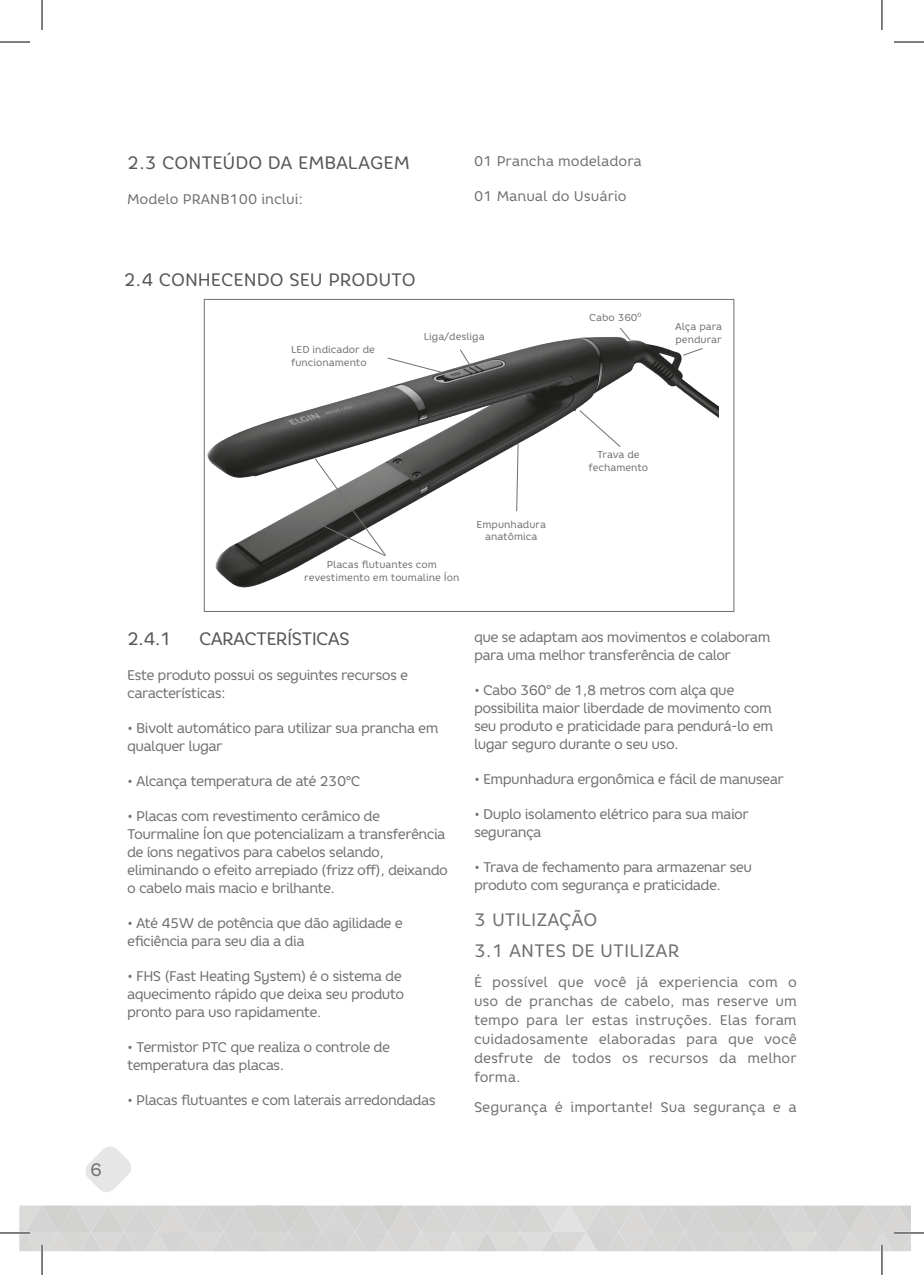
<style>
.page{position:relative;width:924px;height:1275px;background:#fff}
.page>*{position:absolute;margin:0;border:0;box-sizing:border-box;transform-origin:0 0}
.t1{font:18px "Core Rhino 45";letter-spacing:-.01em;color:#575756}
.t2{font:18px/30.4px "Core Rhino 45";color:#70706f}
.t3{font:18px "Core Rhino 45";letter-spacing:-.04em;color:#575756}
.t4{font:14px/18px "Core Rhino 45";letter-spacing:-.04em;color:#70706f}
.t5{font:14px "Core Rhino 45";color:#70706f}
.t6{font:10px/12.8px "Core Rhino 45";color:#70706f;text-align:center}
</style>
<div class="page">
<svg style="left:85px;top:1146px;width:46px;height:46px"></svg>
<svg style="left:19px;top:1205px;width:890px;height:46px;background:#d7d6d5"></svg>
<img style="left:203px;top:319px;width:515px;height:287px">
<svg style="left:681px;top:347px;width:22px;height:9px"></svg>
<svg style="left:618px;top:327px;width:13px;height:15px"></svg>
<svg style="left:458px;top:348px;width:13px;height:19px"></svg>
<svg style="left:386px;top:357px;width:56px;height:16px"></svg>
<svg style="left:314px;top:457px;width:72px;height:100px"></svg>
<svg style="left:515px;top:443px;width:4px;height:69px"></svg>
<svg style="left:578px;top:409px;width:43px;height:39px"></svg>
<hr style="left:0;top:1231px;width:30px;height:3px;background:#fff">
<hr style="left:893px;top:1231px;width:30px;height:3px;background:#fff">
<hr style="left:41px;top:1245px;width:2px;height:30px;background:#fff">
<hr style="left:880px;top:1245px;width:2px;height:30px;background:#fff">
<hr style="left:0;top:42px;width:30px;height:1px;background:#000">
<hr style="left:893px;top:42px;width:30px;height:1px;background:#000">
<hr style="left:0;top:1232px;width:30px;height:1px;background:#000">
<hr style="left:893px;top:1232px;width:30px;height:1px;background:#000">
<hr style="left:42px;top:0;width:1px;height:30px;background:#000">
<hr style="left:42px;top:1245px;width:1px;height:30px;background:#000">
<hr style="left:881px;top:0;width:1px;height:30px;background:#000">
<hr style="left:881px;top:1245px;width:1px;height:30px;background:#000">
<p class="t1" style="left:127px;top:151px;width:284px">2.3 CONTEÚDO DA EMBALAGEM</p>
<p class="t5" style="left:127px;top:190px;width:177px">Modelo PRANB100 inclui:</p>
<p class="t5" style="left:474px;top:152px;width:169px">01 Prancha modeladora</p>
<p class="t5" style="left:474px;top:187px;width:154px">01 Manual do Usuário</p>
<p class="t1" style="left:124px;top:269px;width:293px">2.4 CONHECENDO SEU PRODUTO</p>
<p class="t6" style="left:291px;top:343px;width:85px;text-align:left">LED indicador de funcionamento</p>
<p class="t6" style="left:423px;top:330px;width:62px">Liga/desliga</p>
<p class="t6" style="left:589px;top:311px;width:54px">Cabo 360<sup>0</sup></p>
<p class="t6" style="left:674px;top:320px;width:48px;text-align:left">Alça para pendurar</p>
<p class="t2" style="left:90px;top:1154px;width:13px">6</p>
<p class="t6" style="left:588px;top:448px;width:61px">Trava de fechamento</p>
<p class="t6" style="left:304px;top:558px;width:157px">Placas flutuantes com revestimento em toumaline Íon</p>
<p class="t6" style="left:476px;top:517px;width:71px">Empunhadura anatômica</p>
<p class="t1" style="left:127px;top:627px;width:46px">2.4.1</p>
<p class="t3" style="left:199px;top:627px;width:152px">CARACTERÍSTICAS</p>
<p class="t4" style="left:127px;top:666px;width:282px">Este produto possui os seguintes recursos e características:</p>
<p class="t4" style="left:127px;top:719px;width:313px">• Bivolt automático para utilizar sua prancha em qualquer lugar</p>
<p class="t4" style="left:127px;top:772px;width:234px">• Alcança temperatura de até 230°C</p>
<p class="t4" style="left:127px;top:807px;width:322px">• Placas com revestimento cerâmico de Tourmaline Íon que potencializam a transferência de íons negativos para cabelos selando, eliminando o efeito arrepiado (frizz off), deixando o cabelo mais macio e brilhante.</p>
<p class="t4" style="left:127px;top:914px;width:277px">• Até 45W de potência que dão agilidade e eficiência para seu dia a dia</p>
<p class="t4" style="left:127px;top:967px;width:278px">• FHS (Fast Heating System) é o sistema de aquecimento rápido que deixa seu produto pronto para uso rapidamente.</p>
<p class="t4" style="left:127px;top:1038px;width:264px">• Termistor PTC que realiza o controle de temperatura das placas.</p>
<p class="t4" style="left:127px;top:1091px;width:310px">• Placas flutuantes e com laterais arredondadas</p>
<p class="t4" style="left:474px;top:628px;width:298px">que se adaptam aos movimentos e colaboram para uma melhor transferência de calor</p>
<p class="t4" style="left:474px;top:681px;width:300px">• Cabo 360° de 1,8 metros com alça que possibilita maior liberdade de movimento com seu produto e praticidade para pendurá-lo em lugar seguro durante o seu uso.</p>
<p class="t4" style="left:474px;top:770px;width:311px">• Empunhadura ergonômica e fácil de manusear</p>
<p class="t4" style="left:474px;top:805px;width:276px">• Duplo isolamento elétrico para sua maior segurança</p>
<p class="t4" style="left:474px;top:858px;width:279px">• Trava de fechamento para armazenar seu produto com segurança e praticidade.</p>
<p class="t2" style="left:474px;top:904px;width:207px">3 UTILIZAÇÃO<br>3.1 ANTES DE UTILIZAR</p>
<p class="t4" style="left:474px;top:972px;width:324px;line-height:19px;text-align:justify">É possível que você já experiencia com o uso de pranchas de cabelo, mas reserve um tempo para ler estas instruções. Elas foram cuidadosamente elaboradas para que você desfrute de todos os recursos da melhor forma.</p>
<p class="t5" style="left:474px;top:1098px;width:324px">Segurança é importante! Sua segurança e a</p>
</div>
